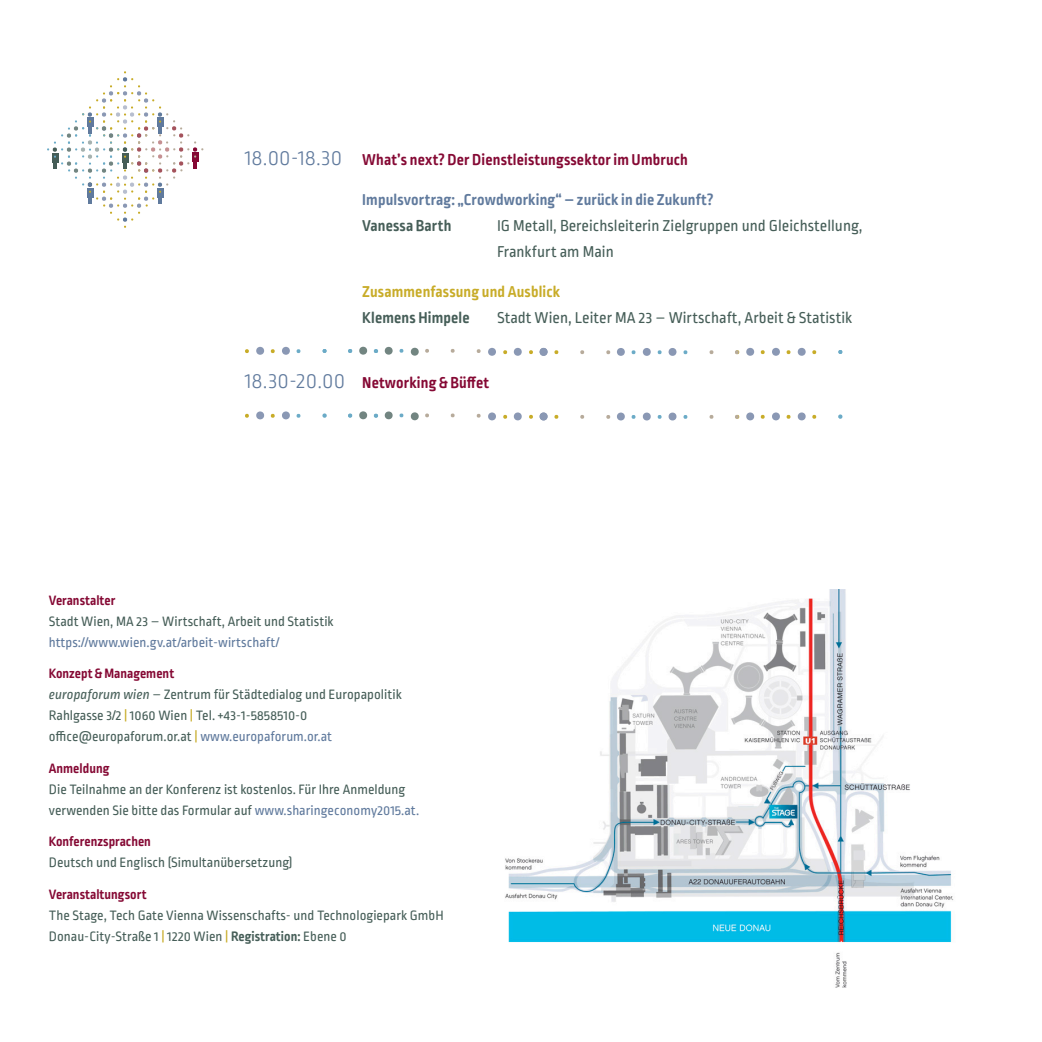
<style>
.page{position:relative;width:1042px;height:1042px;background:#fff}
.page>*{position:absolute;margin:0;border:0;box-sizing:border-box;transform-origin:0 0}
.t1{font:16.62px/26.2px "Ropa Soft Pro";letter-spacing:.005em;color:#465e58}
.t2{font:700 16.62px "Ropa Soft Pro";letter-spacing:.01em;color:#850934}
.t3{font:700 16.62px "Ropa Soft Pro";letter-spacing:.01em;color:#607a9d}
.t4{font:700 16.62px "Ropa Soft Pro";letter-spacing:.01em;color:#465e58}
.t5{font:700 16.62px "Ropa Soft Pro";letter-spacing:.01em;color:#c8ac28}
.t6{font:14.35px/21px "Ropa Soft Pro";letter-spacing:.005em;color:#465e58}
.t7{font:700 14.35px "Ropa Soft Pro";letter-spacing:.005em;color:#850934}
.t8{font:14.35px "Ropa Soft Pro";letter-spacing:.005em;color:#607a9d}
.s1{font-weight:300;font-size:22.75px;color:#607a9d}
.s2{font-weight:700;color:#850934}
.s3{font-style:italic}
.s4{color:#c8ac28}
.s5{color:#607a9d}
.s6{font-weight:700}
</style>
<div class="page">
<svg style="left:47px;top:71px;width:156px;height:157px"></svg>
<svg style="left:256px;top:346px;width:8px;height:9px"></svg>
<svg style="left:245px;top:349px;width:4px;height:4px"></svg>
<svg style="left:271px;top:349px;width:4px;height:4px"></svg>
<svg style="left:282px;top:346px;width:8px;height:9px"></svg>
<svg style="left:296px;top:349px;width:5px;height:4px"></svg>
<svg style="left:359px;top:346px;width:8px;height:9px"></svg>
<svg style="left:322px;top:349px;width:5px;height:4px"></svg>
<svg style="left:348px;top:349px;width:4px;height:4px"></svg>
<svg style="left:425px;top:349px;width:4px;height:4px"></svg>
<svg style="left:450px;top:349px;width:5px;height:4px"></svg>
<svg style="left:399px;top:349px;width:5px;height:4px"></svg>
<svg style="left:476px;top:349px;width:5px;height:4px"></svg>
<svg style="left:384px;top:346px;width:9px;height:9px"></svg>
<svg style="left:373px;top:349px;width:5px;height:4px"></svg>
<svg style="left:772px;top:347px;width:8px;height:9px"></svg>
<svg style="left:760px;top:350px;width:5px;height:4px"></svg>
<svg style="left:786px;top:350px;width:5px;height:4px"></svg>
<svg style="left:746px;top:347px;width:8px;height:9px"></svg>
<svg style="left:797px;top:347px;width:9px;height:9px"></svg>
<svg style="left:812px;top:350px;width:4px;height:4px"></svg>
<svg style="left:838px;top:350px;width:4px;height:4px"></svg>
<svg style="left:657px;top:350px;width:5px;height:4px"></svg>
<svg style="left:683px;top:350px;width:4px;height:4px"></svg>
<svg style="left:735px;top:350px;width:4px;height:4px"></svg>
<svg style="left:709px;top:350px;width:5px;height:4px"></svg>
<svg style="left:513px;top:347px;width:9px;height:9px"></svg>
<svg style="left:529px;top:350px;width:4px;height:4px"></svg>
<svg style="left:503px;top:350px;width:4px;height:4px"></svg>
<svg style="left:488px;top:347px;width:8px;height:9px"></svg>
<svg style="left:554px;top:350px;width:4px;height:4px"></svg>
<svg style="left:410px;top:347px;width:9px;height:9px"></svg>
<svg style="left:617px;top:348px;width:8px;height:8px"></svg>
<svg style="left:606px;top:350px;width:4px;height:4px"></svg>
<svg style="left:539px;top:347px;width:9px;height:9px"></svg>
<svg style="left:580px;top:350px;width:4px;height:4px"></svg>
<svg style="left:642px;top:348px;width:9px;height:8px"></svg>
<svg style="left:631px;top:350px;width:5px;height:4px"></svg>
<svg style="left:668px;top:348px;width:9px;height:8px"></svg>
<svg style="left:256px;top:411px;width:8px;height:9px"></svg>
<svg style="left:245px;top:413px;width:4px;height:5px"></svg>
<svg style="left:271px;top:413px;width:4px;height:5px"></svg>
<svg style="left:282px;top:411px;width:8px;height:9px"></svg>
<svg style="left:296px;top:413px;width:5px;height:5px"></svg>
<svg style="left:359px;top:411px;width:8px;height:9px"></svg>
<svg style="left:322px;top:413px;width:5px;height:5px"></svg>
<svg style="left:348px;top:413px;width:4px;height:5px"></svg>
<svg style="left:425px;top:413px;width:4px;height:4px"></svg>
<svg style="left:450px;top:413px;width:5px;height:4px"></svg>
<svg style="left:399px;top:413px;width:5px;height:4px"></svg>
<svg style="left:476px;top:413px;width:5px;height:5px"></svg>
<svg style="left:384px;top:411px;width:9px;height:9px"></svg>
<svg style="left:373px;top:413px;width:5px;height:5px"></svg>
<svg style="left:772px;top:412px;width:8px;height:9px"></svg>
<svg style="left:760px;top:415px;width:5px;height:4px"></svg>
<svg style="left:786px;top:415px;width:5px;height:4px"></svg>
<svg style="left:746px;top:412px;width:8px;height:9px"></svg>
<svg style="left:797px;top:412px;width:9px;height:9px"></svg>
<svg style="left:812px;top:415px;width:4px;height:4px"></svg>
<svg style="left:838px;top:414px;width:4px;height:5px"></svg>
<svg style="left:657px;top:415px;width:5px;height:4px"></svg>
<svg style="left:683px;top:415px;width:4px;height:4px"></svg>
<svg style="left:735px;top:415px;width:4px;height:4px"></svg>
<svg style="left:709px;top:415px;width:5px;height:4px"></svg>
<svg style="left:513px;top:412px;width:9px;height:9px"></svg>
<svg style="left:529px;top:415px;width:4px;height:4px"></svg>
<svg style="left:503px;top:415px;width:4px;height:4px"></svg>
<svg style="left:488px;top:412px;width:8px;height:9px"></svg>
<svg style="left:554px;top:415px;width:4px;height:4px"></svg>
<svg style="left:410px;top:412px;width:9px;height:9px"></svg>
<svg style="left:617px;top:412px;width:8px;height:9px"></svg>
<svg style="left:606px;top:415px;width:4px;height:4px"></svg>
<svg style="left:539px;top:412px;width:9px;height:9px"></svg>
<svg style="left:580px;top:415px;width:4px;height:4px"></svg>
<svg style="left:642px;top:412px;width:9px;height:9px"></svg>
<svg style="left:631px;top:415px;width:5px;height:4px"></svg>
<svg style="left:668px;top:412px;width:9px;height:9px"></svg>
<img style="left:505px;top:590px;width:449px;height:398px">
<p class="t2" style="left:245px;top:150px;width:444px"><span class="s1">18.00-18.30</span> What’s next? Der Dienstleistungssektor im Umbruch</p>
<p class="t3" style="left:362px;top:190px;width:353px">Impulsvortrag: „Crowdworking“ – zurück in die Zukunft?</p>
<p class="t4" style="left:362px;top:216px;width:91px">Vanessa Barth</p>
<p class="t1" style="left:497px;top:213px;width:367px">IG Metall, Bereichsleiterin Zielgruppen und Gleichstellung,<br>Frankfurt am Main</p>
<p class="t5" style="left:362px;top:282px;width:199px">Zusammenfassung und Ausblick</p>
<p class="t4" style="left:362px;top:308px;width:109px">Klemens Himpele</p>
<p class="t1" style="left:497px;top:305px;width:357px">Stadt Wien, Leiter MA 23 – Wirtschaft, Arbeit &amp; Statistik</p>
<p class="t2" style="left:245px;top:374px;width:246px"><span class="s1">18.30-20.00</span> Networking &amp; Büffet</p>
<p class="t7" style="left:49px;top:592px;width:68px">Veranstalter</p>
<p class="t6" style="left:49px;top:611px;width:286px">Stadt Wien, MA 23 – Wirtschaft, Arbeit und Statistik</p>
<p class="t8" style="left:49px;top:634px;width:232px">https://www.wien.gv.at/arbeit-wirtschaft/</p>
<p class="t6" style="left:49px;top:664px;width:354px"><span class="s2">Konzept &amp; Management<br></span><span class="s3">europaforum wien</span> – Zentrum für Städtedialog und Europapolitik Rahlgasse 3/2 <span class="s4">|</span> 1060 Wien <span class="s4">|</span> Tel. +43-1-5858510-0 office@europaforum.or.at <span class="s4">|</span> <span class="s5">www.europaforum.or.at</span></p>
<p class="t7" style="left:49px;top:760px;width:62px">Anmeldung</p>
<p class="t6" style="left:49px;top:779px;width:372px">Die Teilnahme an der Konferenz ist kostenlos. Für Ihre Anmeldung verwenden Sie bitte das Formular auf <span class="s5">www.sharingeconomy2015.at.</span></p>
<p class="t7" style="left:49px;top:833px;width:104px">Konferenzsprachen</p>
<p class="t6" style="left:49px;top:853px;width:245px">Deutsch und Englisch (Simultanübersetzung)</p>
<p class="t7" style="left:49px;top:886px;width:99px">Veranstaltungsort</p>
<p class="t6" style="left:49px;top:905px;width:396px">The Stage, Tech Gate Vienna Wissenschafts- und Technologiepark GmbH<br>Donau-City-Straße 1 <span class="s4">|</span> 1220 Wien <span class="s4">|</span> <span class="s6">Registration:</span> Ebene 0</p>
</div>
